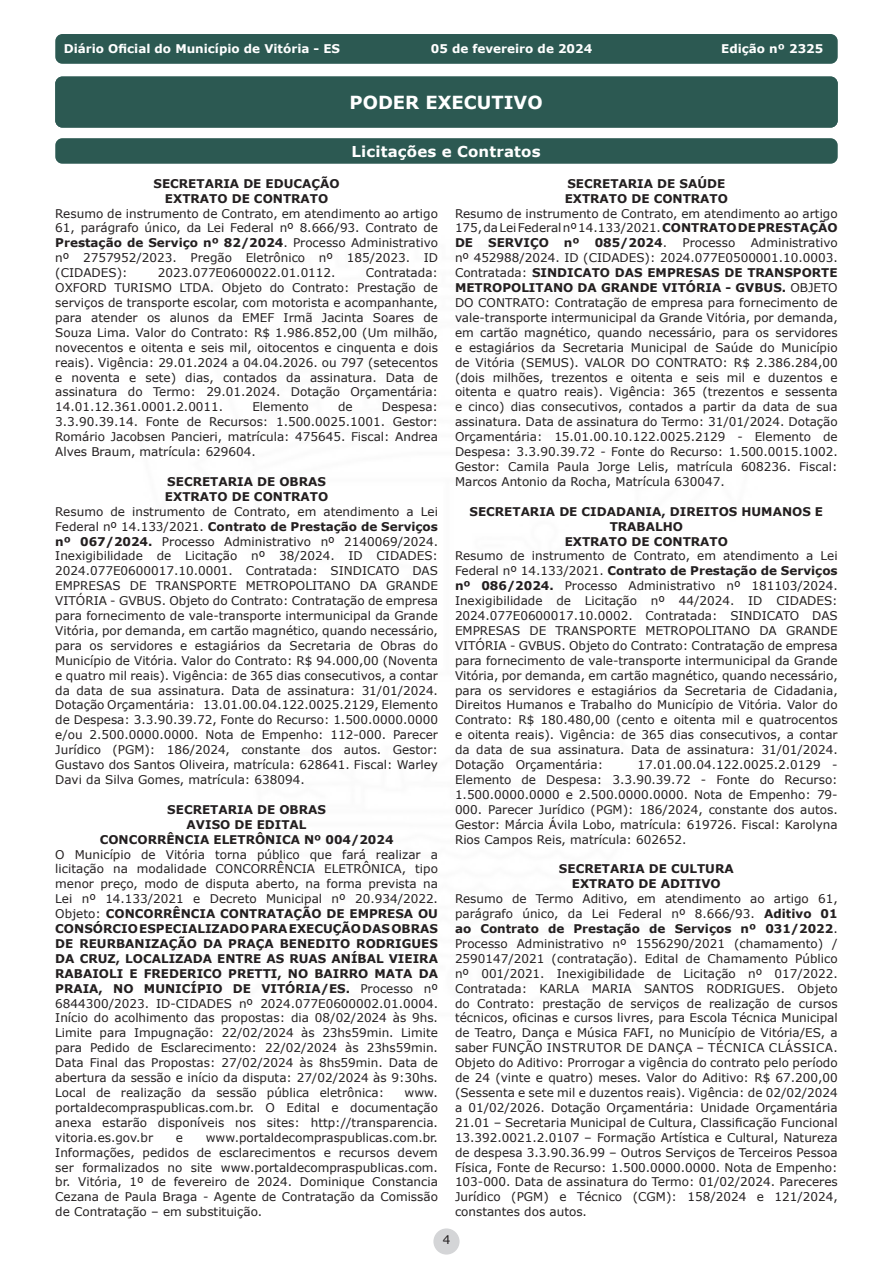
<style>
.page{position:relative;width:893px;height:1263px;background:#fff}
.page>*{position:absolute;margin:0;border:0;box-sizing:border-box;transform-origin:0 0}
.t1{font:700 18px "Verdana";color:#fff}
.t2{font:700 15px "Verdana";letter-spacing:.01em;color:#fff}
.Default{font:12px/14.9px "Verdana";color:#231f20;text-align:justify}
.Default-2{font:700 12px/14.9px "Verdana";color:#231f20;text-align:center}
.t3{font:700 12px "Verdana";color:#fff}
.s1{font-weight:700}
.s2{font-weight:400}
</style>
<div class="page">
<div style="left:433px;top:1228px;width:27px;height:26px;background:#d4d5d7;border-radius:50%"></div>
<div style="left:56px;top:35px;width:781px;height:28px;background:#2c5952;border-radius:6px"></div>
<div style="left:55px;top:34px;width:783px;height:30px;border:2px solid #2c5952;border-radius:6px"></div>
<div style="left:56px;top:77px;width:781px;height:50px;background:#2c5952;border-radius:6px"></div>
<div style="left:55px;top:77px;width:783px;height:51px;border:2px solid #2c5952;border-radius:6px"></div>
<div style="left:56px;top:139px;width:781px;height:24px;background:#2c5952;border-radius:6px"></div>
<div style="left:55px;top:138px;width:783px;height:26px;border:2px solid #2c5952;border-radius:6px"></div>
<p class="t3" style="left:64px;top:41px;width:278px">Diário Oficial do Município de Vitória - ES</p>
<p class="t3" style="left:431px;top:41px;width:163px">05 de fevereiro de 2024</p>
<p class="t3" style="left:721px;top:41px;width:104px">Edição nº 2325</p>
<p class="t1" style="left:349px;top:90px;width:195px">PODER EXECUTIVO</p>
<p class="t2" style="left:352px;top:141px;width:191px">Licitações e Contratos</p>
<p class="Default-2" style="left:154px;top:176px;width:188px">SECRETARIA DE EDUCAÇÃO</p>
<p class="Default-2" style="left:165px;top:191px;width:165px">EXTRATO DE CONTRATO</p>
<p class="Default" style="left:55px;top:206px;width:384px">Resumo de instrumento de Contrato, em atendimento ao artigo 61, parágrafo único, da Lei Federal nº 8.666/93. Contrato de <span class="s1">Prestação de Serviço nº 82/2024</span>. Processo Administrativo nº 2757952/2023. Pregão Eletrônico nº 185/2023. ID (CIDADES):</p>
<p class="Default-2" style="left:567px;top:176px;width:159px">SECRETARIA DE SAÚDE</p>
<p class="Default-2" style="left:565px;top:191px;width:165px">EXTRATO DE CONTRATO</p>
<p class="Default" style="left:455px;top:206px;width:384px">Resumo de instrumento de Contrato, em atendimento ao artigo 175, da Lei Federal nº 14.133/2021. <span class="s1">CONTRATO DE PRESTAÇÃO DE</span></p>
<p class="Default" style="left:455px;top:235px;width:384px;text-indent:296px">Administrativo nº 452988/2024. ID (CIDADES): 2024.077E0500001.10.0003.<br>Contratada: <span class="s1">SINDICATO DAS EMPRESAS DE TRANSPORTE METROPOLITANO DA GRANDE VITÓRIA - GVBUS.</span> OBJETO DO CONTRATO: Contratação de empresa para fornecimento de vale-transporte intermunicipal da Grande Vitória, por demanda, em cartão magnético, quando necessário, para os servidores e estagiários da Secretaria Municipal de Saúde do Município de Vitória (SEMUS). VALOR DO CONTRATO: R$ 2.386.284,00 (dois milhões, trezentos e oitenta e seis mil e duzentos e oitenta e quatro reais). Vigência: 365 (trezentos e sessenta e cinco) dias consecutivos, contados a partir da data de sua assinatura. Data de assinatura do Termo: 31/01/2024. Dotação Orçamentária: 15.01.00.10.122.0025.2129 - Elemento de Despesa: 3.3.90.39.72 - Fonte do Recurso: 1.500.0015.1002.<br>Gestor: Camila Paula Jorge Lelis, matrícula 608236. Fiscal:<br>Marcos Antonio da Rocha, Matrícula 630047.</p>
<p class="Default-2" style="left:469px;top:504px;width:355px">SECRETARIA DE CIDADANIA, DIREITOS HUMANOS E<br>TRABALHO</p>
<p class="Default-2" style="left:565px;top:533px;width:165px">EXTRATO DE CONTRATO</p>
<p class="Default" style="left:455px;top:548px;width:384px">Resumo de instrumento de Contrato, em atendimento a Lei Federal nº 14.133/2021. <span class="s1">Contrato de Prestação de Serviços nº 086/2024.</span> Processo Administrativo nº 181103/2024.<br>Inexigibilidade de Licitação nº 44/2024. ID CIDADES:<br>2024.077E0600017.10.0002. Contratada: SINDICATO DAS EMPRESAS DE TRANSPORTE METROPOLITANO DA GRANDE VITÓRIA - GVBUS. Objeto do Contrato: Contratação de empresa para fornecimento de vale-transporte intermunicipal da Grande Vitória, por demanda, em cartão magnético, quando necessário, para os servidores e estagiários da Secretaria de Cidadania, Direitos Humanos e Trabalho do Município de Vitória. Valor do Contrato: R$ 180.480,00 (cento e oitenta mil e quatrocentos e oitenta reais). Vigência: de 365 dias consecutivos, a contar da data de sua assinatura. Data de assinatura: 31/01/2024.<br>Dotação Orçamentária:</p>
<p class="Default-2" style="left:488px;top:235px;width:62px">SERVIÇO</p>
<p class="Default-2" style="left:564px;top:235px;width:17px">nº</p>
<p class="Default-2" style="left:595px;top:235px;width:74px">085/2024<span class="s2">.</span></p>
<p class="Default" style="left:682px;top:235px;width:54px">Processo</p>
<p class="Default" style="left:55px;top:265px;width:384px;text-indent:311px">Contratada:<br>OXFORD TURISMO LTDA. Objeto do Contrato: Prestação de serviços de transporte escolar, com motorista e acompanhante, para atender os alunos da EMEF Irmã Jacinta Soares de Souza Lima. Valor do Contrato: R$ 1.986.852,00 (Um milhão, novecentos e oitenta e seis mil, oitocentos e cinquenta e dois reais). Vigência: 29.01.2024 a 04.04.2026. ou 797 (setecentos e noventa e sete) dias, contados da assinatura. Data de assinatura do Termo: 29.01.2024. Dotação Orçamentária:<br>14.01.12.361.0001.2.0011.</p>
<p class="Default" style="left:158px;top:265px;width:179px">2023.077E0600022.01.0112.</p>
<p class="Default" style="left:252px;top:399px;width:58px">Elemento</p>
<p class="Default" style="left:338px;top:399px;width:16px">de</p>
<p class="Default" style="left:55px;top:399px;width:384px;text-indent:326px">Despesa:<br>3.3.90.39.14. Fonte de Recursos: 1.500.0025.1001. Gestor:<br>Romário Jacobsen Pancieri, matrícula: 475645. Fiscal: Andrea Alves Braum, matrícula: 629604.</p>
<p class="Default-2" style="left:167px;top:474px;width:160px">SECRETARIA DE OBRAS</p>
<p class="Default-2" style="left:165px;top:489px;width:165px">EXTRATO DE CONTRATO</p>
<p class="Default" style="left:55px;top:504px;width:384px">Resumo de instrumento de Contrato, em atendimento a Lei Federal nº 14.133/2021. <span class="s1">Contrato de Prestação de Serviços nº 067/2024.</span> Processo Administrativo nº 2140069/2024.<br>Inexigibilidade de Licitação nº 38/2024. ID CIDADES:<br>2024.077E0600017.10.0001. Contratada: SINDICATO DAS EMPRESAS DE TRANSPORTE METROPOLITANO DA GRANDE VITÓRIA - GVBUS. Objeto do Contrato: Contratação de empresa para fornecimento de vale-transporte intermunicipal da Grande Vitória, por demanda, em cartão magnético, quando necessário, para os servidores e estagiários da Secretaria de Obras do Município de Vitória. Valor do Contrato: R$ 94.000,00 (Noventa e quatro mil reais). Vigência: de 365 dias consecutivos, a contar da data de sua assinatura. Data de assinatura: 31/01/2024.<br>Dotação Orçamentária: 13.01.00.04.122.0025.2129, Elemento de Despesa: 3.3.90.39.72, Fonte do Recurso: 1.500.0000.0000 e/ou 2.500.0000.0000. Nota de Empenho: 112-000. Parecer Jurídico (PGM): 186/2024, constante dos autos. Gestor:<br>Gustavo dos Santos Oliveira, matrícula: 628641. Fiscal: Warley Davi da Silva Gomes, matrícula: 638094.</p>
<p class="Default-2" style="left:167px;top:802px;width:160px">SECRETARIA DE OBRAS</p>
<p class="Default-2" style="left:187px;top:817px;width:121px">AVISO DE EDITAL</p>
<p class="Default-2" style="left:100px;top:831px;width:295px">CONCORRÊNCIA ELETRÔNICA Nº 004/2024</p>
<p class="Default" style="left:55px;top:846px;width:384px">O Município de Vitória torna público que fará realizar a licitação na modalidade CONCORRÊNCIA ELETRÔNICA, tipo menor preço, modo de disputa aberto, na forma prevista na Lei nº 14.133/2021 e Decreto Municipal nº 20.934/2022.<br>Objeto: <span class="s1">CONCORRÊNCIA CONTRATAÇÃO DE EMPRESA OU CONSÓRCIO ESPECIALIZADO PARA EXECUÇÃO DAS OBRAS DE REURBANIZAÇÃO DA PRAÇA BENEDITO RODRIGUES DA CRUZ, LOCALIZADA ENTRE AS RUAS ANÍBAL VIEIRA RABAIOLI E FREDERICO PRETTI, NO BAIRRO MATA DA PRAIA, NO MUNICÍPIO DE VITÓRIA/ES.</span> Processo nº 6844300/2023. ID-CIDADES nº 2024.077E0600002.01.0004.<br>Início do acolhimento das propostas: dia 08/02/2024 às 9hs.<br>Limite para Impugnação: 22/02/2024 às 23hs59min. Limite para Pedido de Esclarecimento: 22/02/2024 às 23hs59min.<br>Data Final das Propostas: 27/02/2024 às 8hs59min. Data de abertura da sessão e início da disputa: 27/02/2024 às 9:30hs.<br>Local de realização da sessão pública eletrônica:</p>
<p class="Default" style="left:455px;top:757px;width:384px;text-indent:183px">17.01.00.04.122.0025.2.0129 - Elemento de Despesa: 3.3.90.39.72 - Fonte do Recurso:<br>1.500.0000.0000 e 2.500.0000.0000. Nota de Empenho: 79- 000. Parecer Jurídico (PGM): 186/2024, constante dos autos.<br>Gestor: Márcia Ávila Lobo, matrícula: 619726. Fiscal: Karolyna Rios Campos Reis, matrícula: 602652.</p>
<p class="Default-2" style="left:559px;top:861px;width:176px">SECRETARIA DE CULTURA</p>
<p class="Default-2" style="left:572px;top:876px;width:150px">EXTRATO DE ADITIVO</p>
<p class="Default" style="left:455px;top:891px;width:384px">Resumo de Termo Aditivo, em atendimento ao artigo 61, parágrafo único, da Lei Federal nº 8.666/93. <span class="s1">Aditivo 01 ao Contrato de Prestação de Serviços nº 031/2022</span>.<br>Processo Administrativo nº 1556290/2021 (chamamento) / 2590147/2021 (contratação). Edital de Chamamento Público nº 001/2021. Inexigibilidade de Licitação nº 017/2022.<br>Contratada: KARLA MARIA SANTOS RODRIGUES. Objeto do Contrato: prestação de serviços de realização de cursos técnicos, oficinas e cursos livres, para Escola Técnica Municipal de Teatro, Dança e Música FAFI, no Município de Vitória/ES, a saber FUNÇÃO INSTRUTOR DE DANÇA – TÉCNICA CLÁSSICA.<br>Objeto do Aditivo: Prorrogar a vigência do contrato pelo período de 24 (vinte e quatro) meses. Valor do Aditivo: R$ 67.200,00 (Sessenta e sete mil e duzentos reais). Vigência: de 02/02/2024 a 01/02/2026. Dotação Orçamentária: Unidade Orçamentária 21.01 – Secretaria Municipal de Cultura, Classificação Funcional 13.392.0021.2.0107 – Formação Artística e Cultural, Natureza de despesa 3.3.90.36.99 – Outros Serviços de Terceiros Pessoa Física, Fonte de Recurso: 1.500.0000.0000. Nota de Empenho:<br>103-000. Data de assinatura do Termo: 01/02/2024. Pareceres Jurídico (PGM) e Técnico (CGM): 158/2024 e 121/2024, constantes dos autos.</p>
<p class="Default" style="left:55px;top:1085px;width:384px;text-indent:349px">www. portaldecompraspublicas.com.br. O Edital e documentação anexa estarão disponíveis nos sites: http://transparencia. vitoria.es.gov.br</p>
<p class="Default" style="left:55px;top:1130px;width:384px;text-indent:150px">www.portaldecompraspublicas.com.br.<br>Informações, pedidos de esclarecimentos e recursos devem ser formalizados no site www.portaldecompraspublicas.com. br. Vitória, 1º de fevereiro de 2024. Dominique Constancia Cezana de Paula Braga - Agente de Contratação da Comissão de Contratação – em substituição.</p>
<p class="Default" style="left:176px;top:1130px;width:9px">e</p>
<p class="Default" style="left:443px;top:1232px;width:9px">4</p>
</div>
